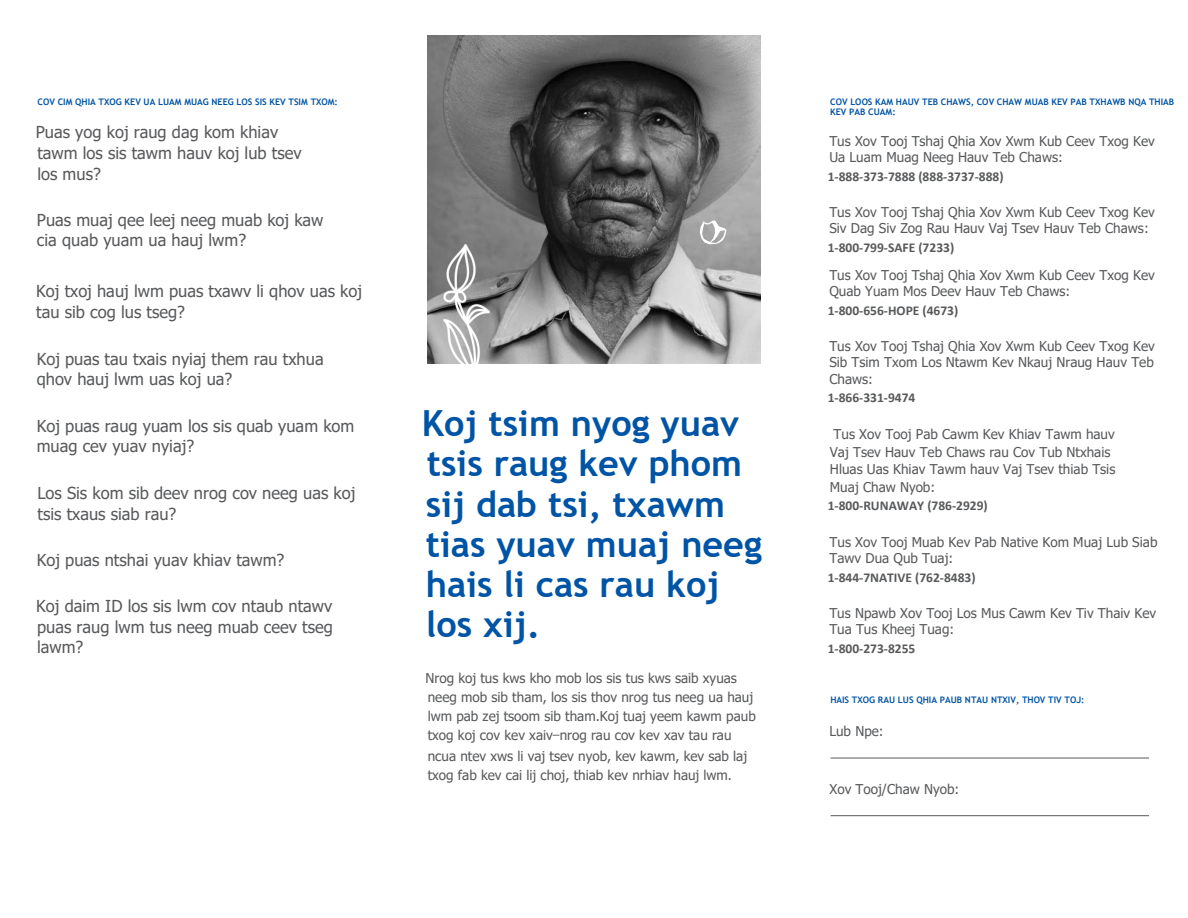
<style>
.page{position:relative;width:1188px;height:918px;background:#fff}
.page>*{position:absolute;margin:0;border:0;box-sizing:border-box;transform-origin:0 0}
.t1{font:700 36px/40.2px "Trebuchet MS";color:#0054a5}
.t2{font:16.5px/20.5px "Tahoma";color:#58595b}
.t3{font:13.5px/16.4px "Tahoma";color:#58595b}
.t4{font:700 13.5px "Calibri";color:#58595b}
.t5{font:700 9px/10.5px "Trebuchet MS";color:#0054a5}
.s1{font-family:"MS Mincho"}
</style>
<div class="page">
<hr style="left:831px;top:815px;width:318px;height:1px;background:#58595b">
<hr style="left:831px;top:758px;width:318px;height:1px;background:#58595b">
<img style="left:428px;top:35px;width:332px;height:328px">
<svg style="left:700px;top:220px;width:26px;height:24px"></svg>
<img style="left:444px;top:244px;width:45px;height:120px">
<p class="t5" style="left:38px;top:96px;width:302px">COV CIM QHIA TXOG KEV UA LUAM MUAG NEEG LOS SIS KEV TSIM TXOM:</p>
<p class="t2" style="left:36px;top:123px;width:267px">Puas yog koj raug dag kom khiav tawm los sis tawm hauv koj lub tsev los mus?</p>
<p class="t2" style="left:37px;top:211px;width:288px;line-height:20px">Puas muaj qee leej neeg muab koj kaw cia quab yuam ua hauj lwm?</p>
<p class="t2" style="left:36px;top:282px;width:327px">Koj txoj hauj lwm puas txawv li qhov uas koj tau sib cog lus tseg?</p>
<p class="t2" style="left:37px;top:349px;width:288px">Koj puas tau txais nyiaj them rau txhua qhov hauj lwm uas koj ua?</p>
<p class="t2" style="left:37px;top:416px;width:319px">Koj puas raug yuam los sis quab yuam kom muag cev yuav nyiaj?</p>
<p class="t2" style="left:37px;top:484px;width:319px">Los Sis kom sib deev nrog cov neeg uas koj tsis txaus siab rau?</p>
<p class="t2" style="left:37px;top:551px;width:249px">Koj puas ntshai yuav khiav tawm?</p>
<p class="t2" style="left:36px;top:597px;width:298px;text-align:justify">Koj daim ID los sis lwm cov ntaub ntawv puas raug lwm tus neeg muab ceev tseg lawm?</p>
<h1 class="t1" style="left:422px;top:403px;width:342px">Koj tsim nyog yuav tsis raug kev phom sij dab tsi, txawm tias yuav muaj neeg hais li cas rau koj los xij.</h1>
<p class="t3" style="left:426px;top:669px;width:332px;line-height:19.4px">Nrog koj tus kws kho mob los sis tus kws saib xyuas neeg mob sib tham, los sis thov nrog tus neeg ua hauj lwm pab zej tsoom sib tham.Koj tuaj yeem kawm paub txog koj cov kev xaiv<span class="s1">—</span>nrog rau cov kev xav tau rau ncua ntev xws li vaj tsev nyob, kev kawm, kev sab laj</p>
<p class="t3" style="left:428px;top:767px;width:306px">txog fab kev cai lij choj, thiab kev nrhiav hauj lwm.</p>
<p class="t5" style="left:830px;top:96px;width:346px">COV LOOS KAM HAUV TEB CHAWS, COV CHAW MUAB KEV PAB TXHAWB NQA THIAB<br>KEV PAB CUAM:</p>
<p class="t3" style="left:829px;top:133px;width:327px">Tus Xov Tooj Tshaj Qhia Xov Xwm Kub Ceev Txog Kev<br>Ua Luam Muag Neeg Hauv Teb Chaws:</p>
<p class="t4" style="left:828px;top:167px;width:177px">1-888-373-7888 (888-3737-888)</p>
<p class="t3" style="left:829px;top:205px;width:327px">Tus Xov Tooj Tshaj Qhia Xov Xwm Kub Ceev Txog Kev<br>Siv Dag Siv Zog Rau Hauv Vaj Tsev Hauv Teb Chaws:</p>
<p class="t4" style="left:828px;top:238px;width:128px">1-800-799-SAFE (7233)</p>
<p class="t3" style="left:829px;top:267px;width:327px">Tus Xov Tooj Tshaj Qhia Xov Xwm Kub Ceev Txog Kev<br>Quab Yuam Mos Deev Hauv Teb Chaws:</p>
<p class="t4" style="left:828px;top:301px;width:132px">1-800-656-HOPE (4673)</p>
<p class="t3" style="left:829px;top:339px;width:327px;text-align:justify">Tus Xov Tooj Tshaj Qhia Xov Xwm Kub Ceev Txog Kev Sib Tsim Txom Los Ntawm Kev Nkauj Nraug Hauv Teb Chaws:</p>
<p class="t4" style="left:828px;top:388px;width:89px">1-866-331-9474</p>
<p class="t3" style="left:830px;top:426px;width:287px;line-height:17.9px">Tus Xov Tooj Pab Cawm Kev Khiav Tawm hauv Vaj Tsev Hauv Teb Chaws rau Cov Tub Ntxhais Hluas Uas Khiav Tawm hauv Vaj Tsev thiab Tsis Muaj Chaw Nyob:</p>
<p class="t4" style="left:828px;top:496px;width:162px">1-800-RUNAWAY (786-2929)</p>
<p class="t3" style="left:830px;top:534px;width:329px">Tus Xov Tooj Muab Kev Pab Native Kom Muaj Lub Siab<br>Tawv Dua Qub Tuaj:</p>
<p class="t4" style="left:828px;top:568px;width:149px">1-844-7NATIVE (762-8483)</p>
<p class="t3" style="left:829px;top:606px;width:328px">Tus Npawb Xov Tooj Los Mus Cawm Kev Tiv Thaiv Kev<br>Tua Tus Kheej Tuag:</p>
<p class="t4" style="left:828px;top:639px;width:89px">1-800-273-8255</p>
<p class="t5" style="left:830px;top:694px;width:256px">HAIS TXOG RAU LUS QHIA PAUB NTAU NTXIV, THOV TIV TOJ:</p>
<p class="t3" style="left:829px;top:724px;width:56px">Lub Npe:</p>
<p class="t3" style="left:830px;top:781px;width:131px">Xov Tooj/Chaw Nyob:</p>
</div>
